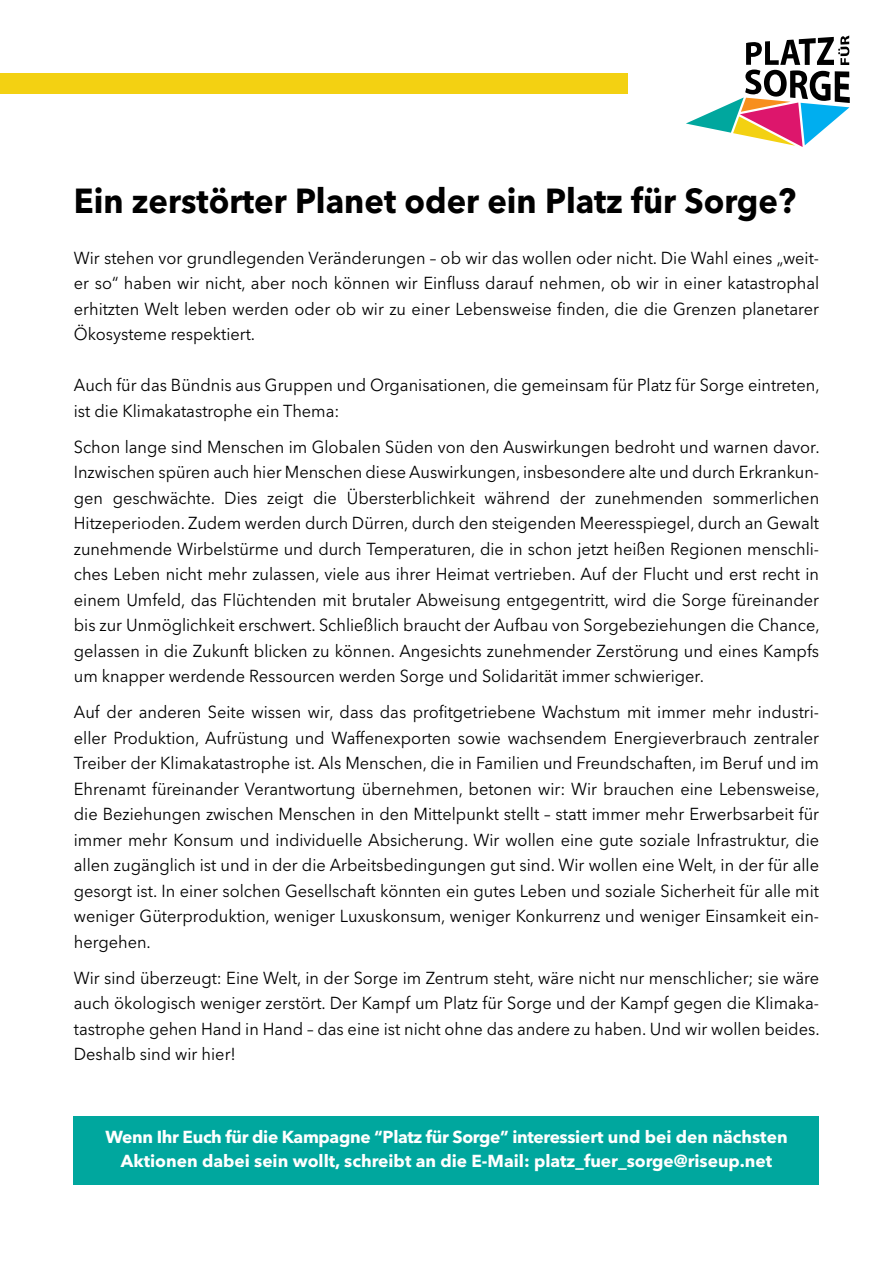
<style>
.page{position:relative;width:893px;height:1263px;background:#fff}
.page>*{position:absolute;margin:0;border:0;box-sizing:border-box;transform-origin:0 0}
.t1{font:700 34.5px "Avenir Next LT Pro";color:#000;scale:.95 1}
.t2{font:17.25px/25.5px "Avenir Next LT Pro";color:#000;text-align:justify;scale:.95 1}
.t3{font:700 17.25px/24px "Avenir Next LT Pro";color:#fff;text-align:center}
</style>
<div class="page">
<div style="left:74px;top:1116px;width:745px;height:68px;background:#00a79e"></div>
<svg style="left:686px;top:35px;width:164px;height:112px"></svg>
<div style="left:0;top:73px;width:627px;height:21px;background:#f3d112"></div>
<h1 class="t1" style="left:74px;top:180px;width:761px">Ein zerstörter Planet oder ein Platz für Sorge?</h1>
<p class="t2" style="left:74px;top:245px;width:786px">Wir stehen vor grundlegenden Veränderungen – ob wir das wollen oder nicht. Die Wahl eines „weit&shy;er so“ haben wir nicht, aber noch können wir Einfluss darauf nehmen, ob wir in einer katastrophal erhitzten Welt leben werden oder ob wir zu einer Lebensweise finden, die die Grenzen planetarer Ökosysteme respektiert.</p>
<p class="t2" style="left:74px;top:372px;width:786px">Auch für das Bündnis aus Gruppen und Organisationen, die gemeinsam für Platz für Sorge eintreten, ist die Klimakatastrophe ein Thema:</p>
<p class="t2" style="left:74px;top:434px;width:786px">Schon lange sind Menschen im Globalen Süden von den Auswirkungen bedroht und warnen davor.<br>Inzwischen spüren auch hier Menschen diese Auswirkungen, insbesondere alte und durch Erkrankun&shy;gen geschwächte. Dies zeigt die Übersterblichkeit während der zunehmenden sommerlichen Hitzeperioden. Zudem werden durch Dürren, durch den steigenden Meeresspiegel, durch an Gewalt zunehmende Wirbelstürme und durch Temperaturen, die in schon jetzt heißen Regionen menschli&shy;ches Leben nicht mehr zulassen, viele aus ihrer Heimat vertrieben. Auf der Flucht und erst recht in einem Umfeld, das Flüchtenden mit brutaler Abweisung entgegentritt, wird die Sorge füreinander bis zur Unmöglichkeit erschwert. Schließlich braucht der Aufbau von Sorgebeziehungen die Chance, gelassen in die Zukunft blicken zu können. Angesichts zunehmender Zerstörung und eines Kampfs um knapper werdende Ressourcen werden Sorge und Solidarität immer schwieriger.</p>
<p class="t2" style="left:74px;top:699px;width:786px">Auf der anderen Seite wissen wir, dass das profitgetriebene Wachstum mit immer mehr industri&shy;eller Produktion, Aufrüstung und Waffenexporten sowie wachsendem Energieverbrauch zentraler Treiber der Klimakatastrophe ist. Als Menschen, die in Familien und Freundschaften, im Beruf und im Ehrenamt füreinander Verantwortung übernehmen, betonen wir: Wir brauchen eine Lebensweise, die Beziehungen zwischen Menschen in den Mittelpunkt stellt – statt immer mehr Erwerbsarbeit für immer mehr Konsum und individuelle Absicherung. Wir wollen eine gute soziale Infrastruktur, die allen zugänglich ist und in der die Arbeitsbedingungen gut sind. Wir wollen eine Welt, in der für alle gesorgt ist. In einer solchen Gesellschaft könnten ein gutes Leben und soziale Sicherheit für alle mit weniger Güterproduktion, weniger Luxuskonsum, weniger Konkurrenz und weniger Einsamkeit ein&shy;hergehen.</p>
<p class="t2" style="left:74px;top:965px;width:786px">Wir sind überzeugt: Eine Welt, in der Sorge im Zentrum steht, wäre nicht nur menschlicher; sie wäre auch ökologisch weniger zerstört. Der Kampf um Platz für Sorge und der Kampf gegen die Klimaka&shy;tastrophe gehen Hand in Hand – das eine ist nicht ohne das andere zu haben. Und wir wollen beides.<br>Deshalb sind wir hier!</p>
<p class="t3" style="left:106px;top:1125px;width:684px">Wenn Ihr Euch für die Kampagne “Platz für Sorge” interessiert und bei den nächsten<br>Aktionen dabei sein wollt, schreibt an die E-Mail: platz_fuer_sorge@riseup.net</p>
</div>
